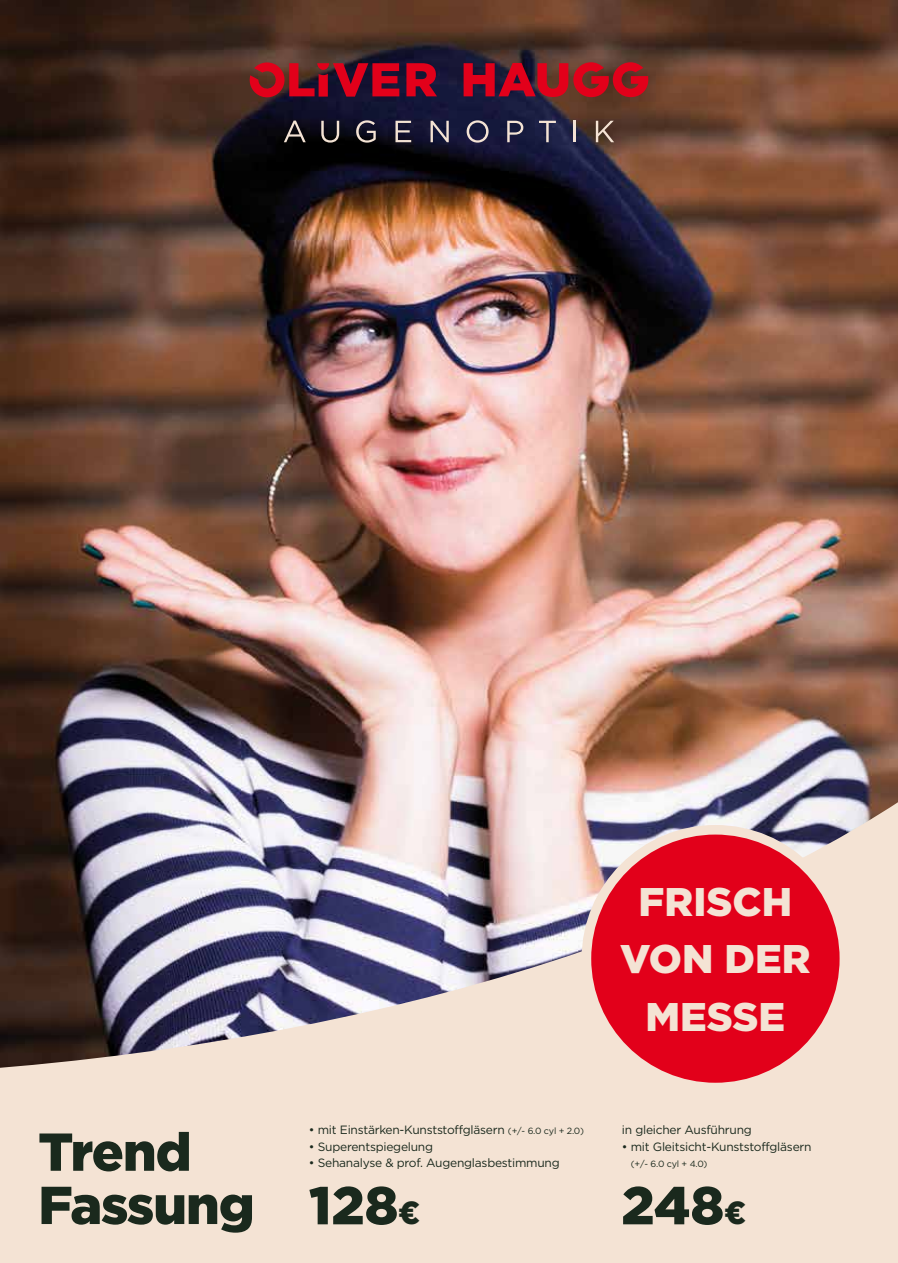
<style>
.page{position:relative;width:898px;height:1263px;background:#fff}
.page>*{position:absolute;margin:0;border:0;box-sizing:border-box;transform-origin:0 0}
.t1{font:900 53.25px "Gotham";letter-spacing:-.02em;color:#1a291d}
.t2{font:900 39.9px/57.2px "Gotham";color:#f4e3d4;text-align:center}
.t3{font:12px "Gotham";letter-spacing:-.02em;color:#1a291d}
.t4{font:9px "Gotham";color:#1a291d}
.s1{font-size:9px}
.s2{font-size:31.95px}
</style>
<div class="page">
<img style="left:0;top:0;width:897px;height:799px">
<svg style="left:0;top:799px;width:897px;height:464px;background:#cabdb9"></svg>
<div style="left:586px;top:830px;width:258px;height:257px;background:#e2001a;border-radius:50%"></div>
<div style="left:581px;top:825px;width:267px;height:267px;border:10px solid #f4e3d4;border-radius:50%"></div>
<svg style="left:284px;top:121px;width:21px;height:21px"></svg>
<svg style="left:321px;top:121px;width:18px;height:22px"></svg>
<svg style="left:356px;top:120px;width:19px;height:23px"></svg>
<svg style="left:395px;top:121px;width:16px;height:21px"></svg>
<svg style="left:430px;top:121px;width:18px;height:21px"></svg>
<svg style="left:466px;top:120px;width:22px;height:23px"></svg>
<svg style="left:507px;top:121px;width:16px;height:21px"></svg>
<svg style="left:539px;top:121px;width:16px;height:21px"></svg>
<hr style="left:573px;top:121px;width:2px;height:21px;background:#f4e3d4">
<svg style="left:595px;top:121px;width:19px;height:21px"></svg>
<svg style="left:406px;top:63px;width:31px;height:33px"></svg>
<svg style="left:463px;top:62px;width:185px;height:35px;background:#981524"></svg>
<svg style="left:248px;top:61px;width:151px;height:39px;background:#7e1324"></svg>
<h1 class="t1" style="left:38px;top:1121px;width:155px">Trend</h1>
<h1 class="t1" style="left:38px;top:1174px;width:218px">Fassung</h1>
<h2 class="t2" style="left:620px;top:872px;width:192px">FRISCH<br>VON DER<br>MESSE</h2>
<p class="t3" style="left:309px;top:1123px;width:276px">• mit Einstärken-Kunststoffgläsern <span class="s1">(+/- 6.0 cyl + 2.0)</span></p>
<p class="t3" style="left:309px;top:1140px;width:126px">• Superentspiegelung</p>
<p class="t3" style="left:309px;top:1156px;width:252px">• Sehanalyse &amp; prof. Augenglasbestimmung</p>
<h1 class="t1" style="left:309px;top:1175px;width:113px">128<span class="s2">¤</span></h1>
<p class="t3" style="left:621px;top:1123px;width:131px">in gleicher Ausführung</p>
<p class="t3" style="left:621px;top:1140px;width:191px">• mit Gleitsicht-Kunststoffgläsern</p>
<p class="t4" style="left:630px;top:1159px;width:78px">(+/- 6.0 cyl + 4.0)</p>
<h1 class="t1" style="left:621px;top:1175px;width:126px">248<span class="s2">¤</span></h1>
</div>
